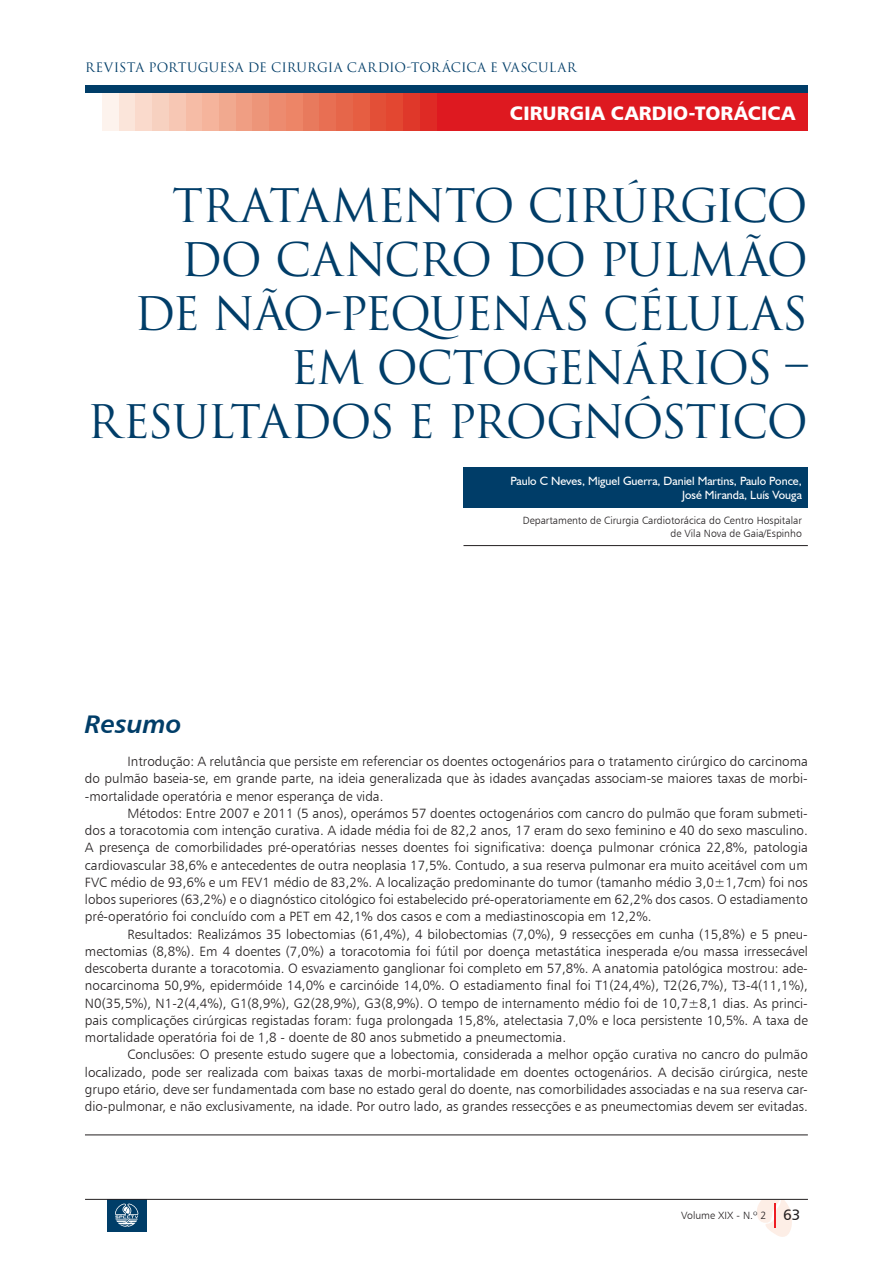
<style>
.page{position:relative;width:893px;height:1263px;background:#fff}
.page>*{position:absolute;margin:0;border:0;box-sizing:border-box;transform-origin:0 0}
.t1{font:45px/54px "Trajax";letter-spacing:-.035em;color:#003d68;text-align:right}
.t2{font:25.5px "Humanist 777 BT Bold Italic B";color:#003d68}
.t3{font:19.5px "Humanist 777 BT Black B";letter-spacing:.005em;color:#fff}
.t4{font:13.5px/17.2px "Humanist 777 BT Light B";color:#231f20;text-align:justify}
.t5{font:12.75px "Trajax";letter-spacing:.01em;color:#003d68}
.t6{font:12px/14.4px "Humanist 521 BT";color:#fff;text-align:right}
.t7{font:10.5px/12.6px "Humanist 777 BT Light B";color:#231f20;text-align:right}
.s1{font-family:"Humanist 777 BT Roman B";font-size:15px}
</style>
<div class="page">
<svg style="left:757px;top:1200px;width:35px;height:37px"></svg>
<div style="left:107px;top:1199px;width:40px;height:33px;background:#003d68"></div>
<svg style="left:115px;top:1203px;width:23px;height:24px"></svg>
<hr style="left:85px;top:1199px;width:723px;height:1px;background:#231f20">
<div style="left:85px;top:85px;width:723px;height:9px;background:#003d68"></div>
<div style="left:436px;top:94px;width:372px;height:37px;background:#de1920"></div>
<div style="left:420px;top:94px;width:16px;height:37px;background:#df2a25"></div>
<div style="left:403px;top:94px;width:17px;height:37px;background:#df382a"></div>
<div style="left:386px;top:94px;width:17px;height:37px;background:#e34731"></div>
<div style="left:369px;top:94px;width:17px;height:37px;background:#e34f37"></div>
<div style="left:353px;top:94px;width:16px;height:37px;background:#e65e42"></div>
<div style="left:336px;top:94px;width:17px;height:37px;background:#e6664a"></div>
<div style="left:319px;top:94px;width:17px;height:37px;background:#e86f53"></div>
<div style="left:302px;top:94px;width:17px;height:37px;background:#e87a5d"></div>
<div style="left:286px;top:94px;width:16px;height:37px;background:#ed8567"></div>
<div style="left:269px;top:94px;width:17px;height:37px;background:#ed8b6f"></div>
<div style="left:252px;top:94px;width:17px;height:37px;background:#ed9579"></div>
<div style="left:236px;top:94px;width:16px;height:37px;background:#f09e83"></div>
<div style="left:219px;top:94px;width:17px;height:37px;background:#f1a98f"></div>
<div style="left:202px;top:94px;width:17px;height:37px;background:#f5b49c"></div>
<div style="left:185px;top:94px;width:17px;height:37px;background:#f6bca6"></div>
<div style="left:169px;top:94px;width:16px;height:37px;background:#f7c7b4"></div>
<div style="left:152px;top:94px;width:17px;height:37px;background:#f7d1c0"></div>
<div style="left:135px;top:94px;width:17px;height:37px;background:#fadacc"></div>
<div style="left:118px;top:94px;width:17px;height:37px;background:#fbe5da"></div>
<div style="left:102px;top:94px;width:16px;height:37px;background:#fdf3ed"></div>
<hr style="left:85px;top:1134px;width:723px;height:1px;background:#231f20">
<div style="left:463px;top:467px;width:345px;height:41px;background:#003d68"></div>
<hr style="left:463px;top:545px;width:345px;height:1px;background:#231f20">
<p class="t5" style="left:85px;top:60px;width:493px">REVISTA PORTUGUESA DE CIRURGIA CARDIO-TORáCICA E VASCULAR</p>
<h3 class="t3" style="left:510px;top:100px;width:287px">CIRURGIA CARDIO-TORÁCICA</h3>
<h1 class="t1" style="left:87px;top:179px;width:722px">TRATAMENTO CIRÚRGICO<br>DO CANCRO DO PULMÃO<br>DE NÃO-PEQUENAS CÉLULAS<br>EM OCTOGENÁRIOS –<br>RESULTADOS E PROGNÓSTICO</h1>
<p class="t6" style="left:510px;top:474px;width:293px">Paulo C Neves, Miguel Guerra, Daniel Martins, Paulo Ponce,<br>José Miranda, Luís Vouga</p>
<p class="t7" style="left:523px;top:514px;width:281px">Departamento de Cirurgia Cardiotorácica do Centro Hospitalar de Vila Nova de Gaia/Espinho</p>
<h2 class="t2" style="left:85px;top:707px;width:98px">Resumo</h2>
<p class="t4" style="left:85px;top:752px;width:724px;text-indent:43px">Introdução: A relutância que persiste em referenciar os doentes octogenários para o tratamento cirúrgico do carcinoma do pulmão baseia-se, em grande parte, na ideia generalizada que às idades avançadas associam-se maiores taxas de morbi--mortalidade operatória e menor esperança de vida.</p>
<p class="t4" style="left:85px;top:804px;width:724px;text-indent:43px">Métodos: Entre 2007 e 2011 (5 anos), operámos 57 doentes octogenários com cancro do pulmão que foram submeti&shy;dos a toracotomia com intenção curativa. A idade média foi de 82,2 anos, 17 eram do sexo feminino e 40 do sexo masculino.<br>A presença de comorbilidades pré-operatórias nesses doentes foi significativa: doença pulmonar crónica 22,8%, patologia cardiovascular 38,6% e antecedentes de outra neoplasia 17,5%. Contudo, a sua reserva pulmonar era muito aceitável com um FVC médio de 93,6% e um FEV1 médio de 83,2%. A localização predominante do tumor (tamanho médio 3,0±1,7cm) foi nos lobos superiores (63,2%) e o diagnóstico citológico foi estabelecido pré-operatoriamente em 62,2% dos casos. O estadiamento pré-operatório foi concluído com a PET em 42,1% dos casos e com a mediastinoscopia em 12,2%.</p>
<p class="t4" style="left:85px;top:925px;width:724px;text-indent:43px">Resultados: Realizámos 35 lobectomias (61,4%), 4 bilobectomias (7,0%), 9 ressecções em cunha (15,8%) e 5 pneu&shy;mectomias (8,8%). Em 4 doentes (7,0%) a toracotomia foi fútil por doença metastática inesperada e/ou massa irressecável descoberta durante a toracotomia. O esvaziamento ganglionar foi completo em 57,8%. A anatomia patológica mostrou: ade&shy;nocarcinoma 50,9%, epidermóide 14,0% e carcinóide 14,0%. O estadiamento final foi T1(24,4%), T2(26,7%), T3-4(11,1%), N0(35,5%), N1-2(4,4%), G1(8,9%), G2(28,9%), G3(8,9%). O tempo de internamento médio foi de 10,7±8,1 dias. As princi&shy;pais complicações cirúrgicas registadas foram: fuga prolongada 15,8%, atelectasia 7,0% e loca persistente 10,5%. A taxa de mortalidade operatória foi de 1,8 - doente de 80 anos submetido a pneumectomia.</p>
<p class="t4" style="left:85px;top:1046px;width:724px;text-indent:43px">Conclusões: O presente estudo sugere que a lobectomia, considerada a melhor opção curativa no cancro do pulmão localizado, pode ser realizada com baixas taxas de morbi-mortalidade em doentes octogenários. A decisão cirúrgica, neste grupo etário, deve ser fundamentada com base no estado geral do doente, nas comorbilidades associadas e na sua reserva car&shy;dio-pulmonar, e não exclusivamente, na idade. Por outro lado, as grandes ressecções e as pneumectomias devem ser evitadas.</p>
<p class="t7" style="left:681px;top:1209px;width:121px">Volume XIX - N.º 2 <span class="s1">63</span></p>
</div>
